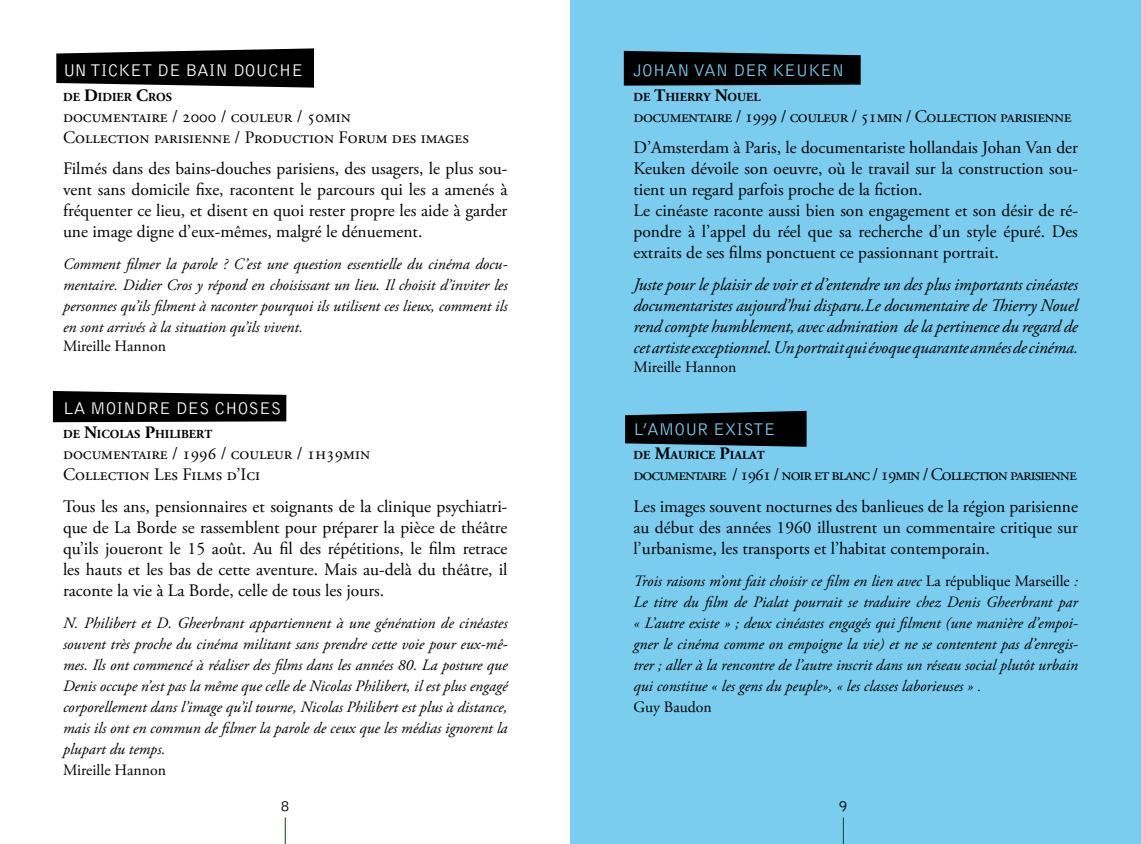
<style>
.page{position:relative;width:1141px;height:844px;background:#fff}
.page>*{position:absolute;margin:0;border:0;box-sizing:border-box;transform-origin:0 0}
.t1{font:17.5px/21px "Adobe Garamond Pro";color:#000}
.t2{font:italic 17.5px/21px "Adobe Garamond Pro";letter-spacing:-.01em;color:#000;text-align:justify}
.t3{font:17.5px/31.5px "Adobe Garamond Pro";letter-spacing:-.06em;color:#000}
.t4{font:17.5px/31.5px "Adobe Garamond Pro";letter-spacing:-.03em;color:#000}
.t5{font:300 17.5px "Bell Gothic";color:#fff}
.t6{font:300 17.5px "Bell Gothic";color:#7acdef}
.t7{font:italic 15.75px/21px "Adobe Garamond Pro";color:#000;text-align:justify}
.t8{font:15.75px "Adobe Garamond Pro";letter-spacing:-.01em;color:#000}
.t9{font:300 15.75px "Bell Gothic";color:#000}
.t10{font:700 12.25px "Adobe Garamond Pro";color:#000}
.s1{font-size:17.5px}
.s2{font-style:normal}
</style>
<div class="page">
<div style="left:570px;top:0;width:571px;height:843px;background:#7acdef"></div>
<svg style="left:285px;top:817px;width:1px;height:26px"></svg>
<svg style="left:843px;top:817px;width:1px;height:26px"></svg>
<svg style="left:625px;top:410px;width:182px;height:36px;background:#0d171b"></svg>
<svg style="left:624px;top:51px;width:237px;height:35px;background:#0a1114"></svg>
<svg style="left:56px;top:48px;width:258px;height:40px;background:#242424"></svg>
<svg style="left:53px;top:391px;width:233px;height:31px;background:#111"></svg>
<p class="t5" style="left:63px;top:61px;width:242px">UN TICKET DE BAIN DOUCHE</p>
<p class="t10" style="left:63px;top:90px;width:111px">DE <span class="s1">D</span>IDIER <span class="s1">C</span>ROS</p>
<p class="t1" style="left:63px;top:106px;width:407px">documentaire / 2000 / couleur / 50min<br>Collection parisienne / Production Forum des images</p>
<p class="t1" style="left:63px;top:159px;width:446px;text-align:justify">Filmés dans des bains-douches parisiens, des usagers, le plus sou&shy;vent sans domicile fixe, racontent le parcours qui les a amenés à fréquenter ce lieu, et disent en quoi rester propre les aide à garder une image digne d’eux-mêmes, malgré le dénuement.</p>
<p class="t7" style="left:63px;top:254px;width:446px">Comment filmer la parole ? C’est une question essentielle du cinéma docu&shy;mentaire. Didier Cros y répond en choisissant un lieu. Il choisit d’inviter les personnes qu’ils filment à raconter pourquoi ils utilisent ces lieux, comment ils en sont arrivés à la situation qu’ils vivent.</p>
<p class="t8" style="left:63px;top:336px;width:104px">Mireille Hannon</p>
<p class="t5" style="left:63px;top:398px;width:220px">LA MOINDRE DES CHOSES</p>
<p class="t10" style="left:63px;top:427px;width:151px">DE <span class="s1">N</span>ICOLAS <span class="s1">P</span>HILIBERT</p>
<p class="t1" style="left:63px;top:444px;width:309px">documentaire / 1996 / couleur / 1h39min<br>Collection Les Films d’Ici</p>
<p class="t1" style="left:63px;top:496px;width:446px;text-align:justify">Tous les ans, pensionnaires et soignants de la clinique psychiatri&shy;que de La Borde se rassemblent pour préparer la pièce de théâtre qu’ils joueront le 15 août. Au fil des répétitions, le film retrace les hauts et les bas de cette aventure. Mais au-delà du théâtre, il raconte la vie à La Borde, celle de tous les jours.</p>
<p class="t7" style="left:63px;top:612px;width:446px">N. Philibert et D. Gheerbrant appartiennent à une génération de cinéastes souvent très proche du cinéma militant sans prendre cette voie pour eux-mê&shy;mes. Ils ont commencé à réaliser des films dans les années 80. La posture que Denis occupe n’est pas la même que celle de Nicolas Philibert, il est plus engagé corporellement dans l’image qu’il tourne, Nicolas Philibert est plus à distance, mais ils ont en commun de filmer la parole de ceux que les médias ignorent la plupart du temps.</p>
<p class="t8" style="left:63px;top:760px;width:104px">Mireille Hannon</p>
<p class="t6" style="left:633px;top:61px;width:212px">JOHAN VAN DER KEUKEN</p>
<p class="t10" style="left:633px;top:90px;width:128px">DE <span class="s1">T</span>HIERRY <span class="s1">N</span>OUEL</p>
<p class="t4" style="left:633px;top:101px;width:446px">documentaire / 1999 / couleur / 51min / Collection parisienne<br>D’Amsterdam à Paris, le documentariste hollandais Johan Van der</p>
<p class="t1" style="left:633px;top:159px;width:446px">Keuken dévoile son oeuvre, où le travail sur la construction sou&shy;tient un regard parfois proche de la fiction.<br>Le cinéaste raconte aussi bien son engagement et son désir de ré&shy;pondre à l’appel du réel que sa recherche d’un style épuré. Des extraits de ses films ponctuent ce passionnant portrait.</p>
<p class="t2" style="left:633px;top:274px;width:446px">Juste pour le plaisir de voir et d’entendre un des plus importants cinéastes documentaristes aujourd’hui disparu.Le documentaire de Thierry Nouel rend compte humblement, avec admiration de la pertinence du regard de cet artiste exceptionnel. Un portrait qui évoque quarante années de cinéma.</p>
<p class="t8" style="left:633px;top:357px;width:104px">Mireille Hannon</p>
<p class="t6" style="left:633px;top:419px;width:143px">L’AM OUR EXISTE</p>
<p class="t10" style="left:633px;top:448px;width:133px">DE <span class="s1">M</span>AURICE <span class="s1">P</span>IALAT</p>
<p class="t3" style="left:633px;top:459px;width:446px">documentaire / 1961 / noir et blanc / 19min / Collection parisienne<br>Les images souvent nocturnes des banlieues de la région parisienne</p>
<p class="t1" style="left:633px;top:517px;width:446px">au début des années 1960 illustrent un commentaire critique sur l’urbanisme, les transports et l’habitat contemporain.</p>
<p class="t7" style="left:633px;top:570px;width:446px">Trois raisons m’ont fait choisir ce film en lien avec <span class="s2">La république Marseille</span> :<br>Le titre du film de Pialat pourrait se traduire chez Denis Gheerbrant par « L’autre existe » ; deux cinéastes engagés qui filment (une manière d’empoi&shy;gner le cinéma comme on empoigne la vie) et ne se contentent pas d’enregis&shy;trer ; aller à la rencontre de l’autre inscrit dans un réseau social plutôt urbain qui constitue « les gens du peuple», « les classes laborieuses » .</p>
<p class="t8" style="left:633px;top:697px;width:80px">Guy Baudon</p>
<p class="t9" style="left:281px;top:797px;width:10px">8</p>
<p class="t9" style="left:839px;top:797px;width:10px">9</p>
</div>
